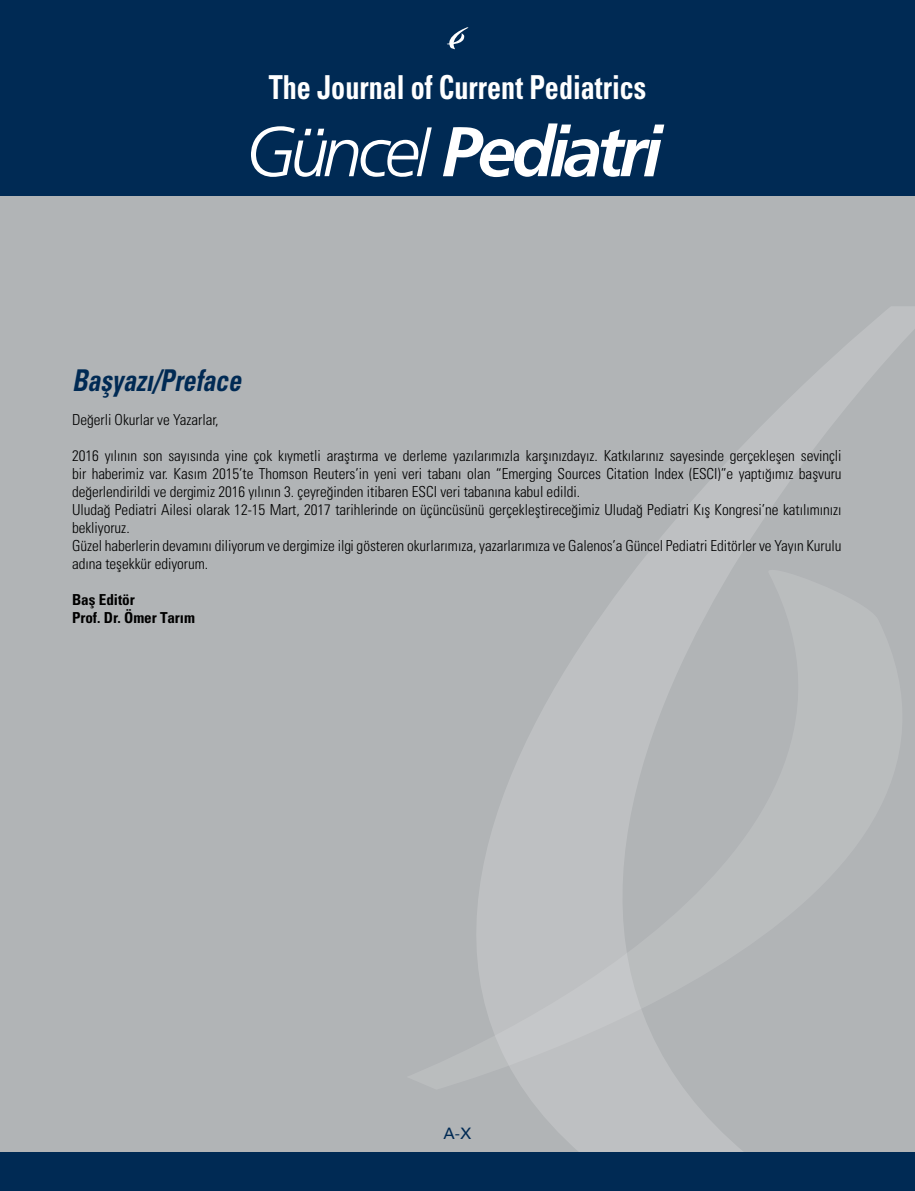
<style>
.page{position:relative;width:915px;height:1191px;background:#fff}
.page>*{position:absolute;margin:0;border:0;box-sizing:border-box;transform-origin:0 0}
.t1{font:33px "Univers Cond Bd Tr";color:#fff;scale:.85 1}
.t2{font:30px "Univers Cond Bd Ita Tr";color:#002a54;scale:.85 1}
.t3{font:15.75px "Univers Tr";color:#002a54}
.t4{font:15.15px/18px "Univers Cond Light Tr";letter-spacing:-.005em;color:#000}
.t5{font:15.15px/18px "Univers Cond Bd Tr";letter-spacing:-.005em;color:#000}
</style>
<div class="page">
<div style="left:0;top:196px;width:914px;height:995px;background:#b1b4b6"></div>
<div style="left:0;top:0;width:914px;height:196px;background:#002a54"></div>
<svg style="left:447px;top:27px;width:21px;height:23px"></svg>
<svg style="left:251px;top:126px;width:180px;height:51px"></svg>
<svg style="left:443px;top:123px;width:221px;height:54px"></svg>
<svg style="left:524px;top:307px;width:390px;height:845px"></svg>
<svg style="left:477px;top:568px;width:426px;height:521px;fill:#babdbe"></svg>
<div style="left:0;top:1152px;width:914px;height:39px;background:#002a54"></div>
<h1 class="t1" style="left:269px;top:67px;width:445px">The Journal of Current Pediatrics</h1>
<h2 class="t2" style="left:72px;top:362px;width:200px">Başyazı/Preface</h2>
<p class="t4" style="left:72px;top:410px;width:148px">Değerli Okurlar ve Yazarlar,</p>
<p class="t4" style="left:72px;top:446px;width:770px">2016 yılının son sayısında yine çok kıymetli araştırma ve derleme yazılarımızla karşınızdayız. Katkılarınız sayesinde gerçekleşen sevinçli bir haberimiz var. Kasım 2015’te Thomson Reuters’in yeni veri tabanı olan “Emerging Sources Citation Index (ESCI)”e yaptığımız başvuru değerlendirildi ve dergimiz 2016 yılının 3. çeyreğinden itibaren ESCI veri tabanına kabul edildi.<br>Uludağ Pediatri Ailesi olarak 12-15 Mart, 2017 tarihlerinde on üçüncüsünü gerçekleştireceğimiz Uludağ Pediatri Kış Kongresi’ne katılımınızı bekliyoruz.<br>Güzel haberlerin devamını diliyorum ve dergimize ilgi gösteren okurlarımıza, yazarlarımıza ve Galenos’a Güncel Pediatri Editörler ve Yayın Kurulu adına teşekkür ediyorum.</p>
<p class="t5" style="left:72px;top:590px;width:124px">Baş Editör<br>Prof. Dr. Ömer Tarım</p>
<p class="t3" style="left:443px;top:1124px;width:29px">A-X</p>
</div>
